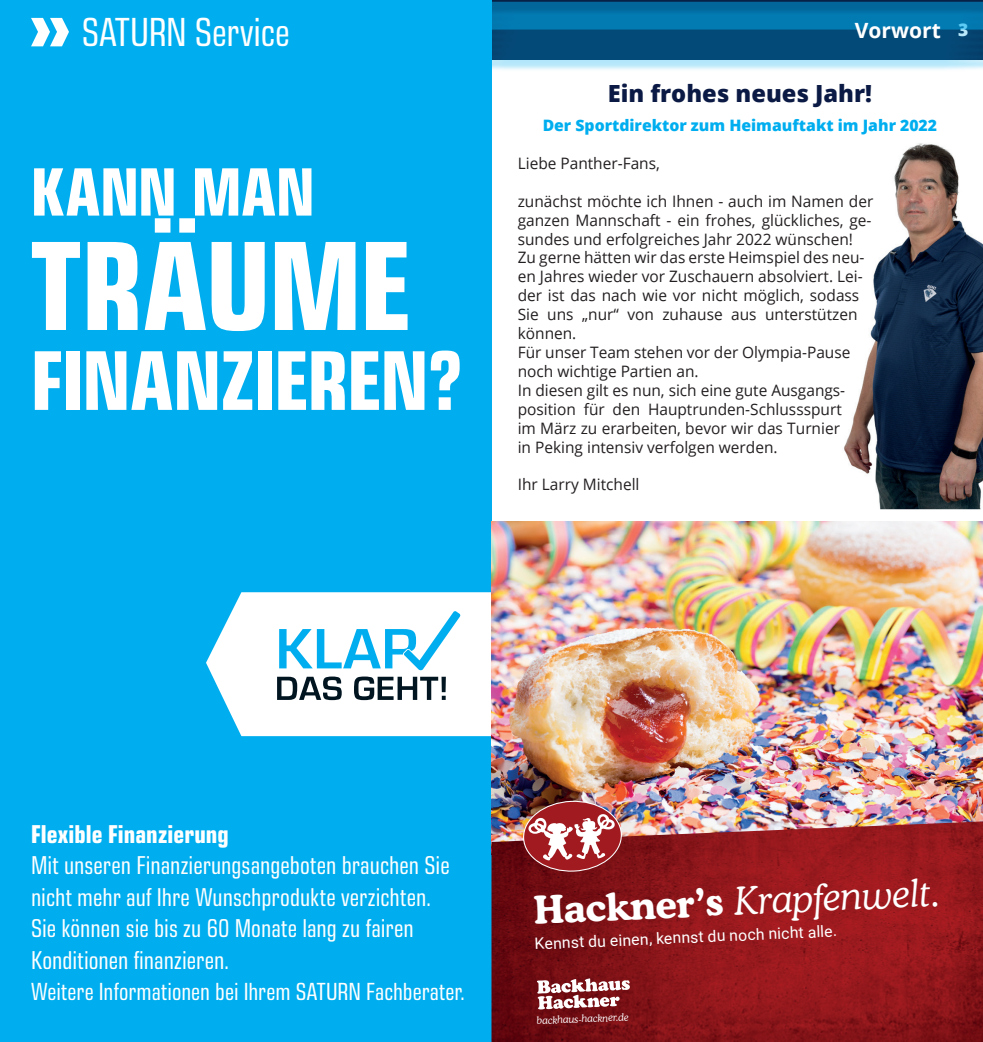
<style>
.page{position:relative;width:983px;height:1042px;background:#fff}
.page>*{position:absolute;margin:0;border:0;box-sizing:border-box;transform-origin:0 0}
.t1{font:700 condensed 129.5px "Eurostile Next LT Pro";color:#fff}
.t2{font:700 condensed 86.27px "Eurostile Next LT Pro";color:#fff}
.t3{font:700 condensed 69.48px "Eurostile Next LT Pro";letter-spacing:.01em;color:#fff}
.t4{font:condensed 41.3px "Eurostile Next Pro";letter-spacing:-.005em;color:#fff}
.t5{font:italic 300 38.5px "Cooper BT";color:#fff}
.t6{font:condensed 26.25px/31.5px "Eurostile Next Pro";color:#fff}
.t7{font:700 condensed 26.25px "Eurostile Next Pro";letter-spacing:.005em;color:#fff}
.t8{font:condensed 25.2px "Eurostile Next Pro";color:#fff}
.t9{font:800 23.62px "Open Sans";color:#0b1a44}
.t10{font:700 21px "Open Sans";color:#fff}
.t11{font:800 17.5px "Open Sans";color:#fff}
.t12{font:15.75px/18.9px "Open Sans";color:#231f20}
.t13{font:800 15.75px "Open Sans";color:#00aeef}
.t14{font:15.75px "Roboto";color:#fff}
.t15{font:italic 300 10.33px "Cooper BT";color:#fff}
.s1{font-weight:700;font-style:normal}
</style>
<div class="page">
<img style="left:491px;top:30px;width:491px;height:44px">
<div style="left:0;top:0;width:491px;height:1042px;background:#00aeef"></div>
<svg style="left:31px;top:18px;width:38px;height:28px"></svg>
<svg style="left:206px;top:592px;width:285px;height:144px;background:#e3f6fd"></svg>
<svg style="left:277px;top:611px;width:183px;height:89px"></svg>
<svg style="left:491px;top:0;width:491px;height:30px;background:#026da3"></svg>
<img style="left:844px;top:143px;width:138px;height:366px">
<img style="left:491px;top:521px;width:491px;height:300px">
<img style="left:491px;top:821px;width:491px;height:221px">
<svg style="left:536px;top:978px;width:93px;height:31px"></svg>
<img style="left:522px;top:799px;width:100px;height:74px">
<h3 class="t4" style="left:82px;top:10px;width:209px">SATURN Service</h3>
<h3 class="t10" style="left:854px;top:15px;width:87px">Vorwort</h3>
<h3 class="t3" style="left:31px;top:153px;width:285px">KANN MAN</h3>
<h1 class="t1" style="left:31px;top:213px;width:380px">TRÄUME</h1>
<h2 class="t2" style="left:31px;top:332px;width:433px">FINANZIEREN?</h2>
<h3 class="t9" style="left:607px;top:76px;width:266px">Ein frohes neues Jahr!</h3>
<p class="t13" style="left:542px;top:113px;width:396px">Der Sportdirektor zum Heimauftakt im Jahr 2022</p>
<p class="t12" style="left:517px;top:153px;width:144px">Liebe Panther-Fans,</p>
<p class="t12" style="left:517px;top:191px;width:357px">zunächst möchte ich Ihnen - auch im Namen der ganzen Mannschaft - ein frohes, glückliches, ge&shy;sundes und erfolgreiches Jahr 2022 wünschen!<br>Zu gerne hätten wir das erste Heimspiel des neu&shy;en Jahres wieder vor Zuschauern absolviert. Lei&shy;der ist das nach wie vor nicht möglich, sodass Sie uns „nur“ von zuhause aus unterstützen können.<br>Für unser Team stehen vor der Olympia-Pause noch wichtige Partien an.<br>In diesen gilt es nun, sich eine gute Ausgangs&shy;position für den Hauptrunden-Schlussspurt<br>im März zu erarbeiten, bevor wir das Turnier<br>in Peking intensiv verfolgen werden.</p>
<p class="t12" style="left:517px;top:475px;width:123px">Ihr Larry Mitchell</p>
<p class="t11" style="left:957px;top:17px;width:12px">3</p>
<h3 class="t7" style="left:31px;top:819px;width:199px">Flexible Finanzierung</h3>
<h3 class="t6" style="left:31px;top:850px;width:420px">Mit unseren Finanzierungsangeboten brauchen Sie nicht mehr auf Ihre Wunschprodukte verzichten.<br>Sie können sie bis zu 60 Monate lang zu fairen Konditionen finanzieren.</h3>
<h3 class="t8" style="left:31px;top:978px;width:435px">Weitere Informationen bei Ihrem SATURN Fachberater.</h3>
<h3 class="t5" style="left:533px;top:884px;width:408px;rotate:-2deg"><span class="s1">Hackner’s</span> Krapfenwelt.</h3>
<p class="t14" style="left:534px;top:934px;width:304px;rotate:-3deg">Kennst du einen, kennst du noch nicht alle.</p>
<p class="t15" style="left:536px;top:1014px;width:93px;rotate:-2deg">backhaus-hackner.de</p>
</div>
